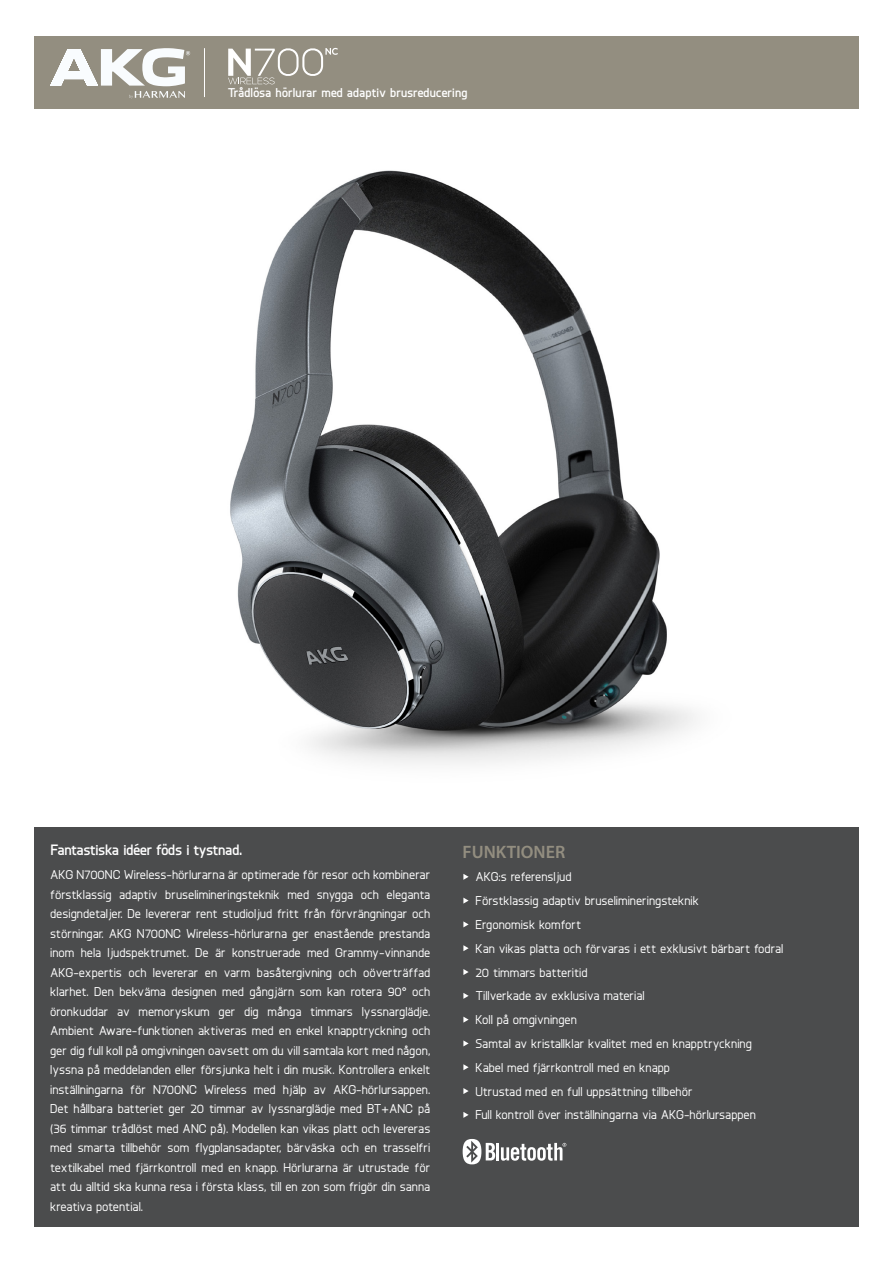
<style>
.page{position:relative;width:893px;height:1263px;background:#fff}
.page>*{position:absolute;margin:0;border:0;box-sizing:border-box;transform-origin:0 0}
.t1{font:600 18px "Myriad Pro";color:#938e80}
.t2{font:700 15px "Knul";color:#fff}
.t3{font:500 12.75px/19.5px "Knul";color:#fff;text-align:justify}
.t4{font:700 12.75px "Knul";letter-spacing:.02em;color:#fff}
</style>
<div class="page">
<img style="left:120px;top:170px;width:687px;height:658px">
<div style="left:34px;top:828px;width:825px;height:399px;background:#4b4c4d"></div>
<svg style="left:463px;top:874px;width:6px;height:6px"></svg>
<svg style="left:463px;top:897px;width:6px;height:7px"></svg>
<svg style="left:463px;top:921px;width:6px;height:6px"></svg>
<svg style="left:463px;top:945px;width:6px;height:6px"></svg>
<svg style="left:463px;top:969px;width:6px;height:6px"></svg>
<svg style="left:463px;top:993px;width:6px;height:6px"></svg>
<svg style="left:463px;top:1016px;width:6px;height:7px"></svg>
<svg style="left:463px;top:1040px;width:6px;height:6px"></svg>
<svg style="left:463px;top:1064px;width:6px;height:6px"></svg>
<svg style="left:463px;top:1088px;width:6px;height:6px"></svg>
<svg style="left:463px;top:1112px;width:6px;height:6px"></svg>
<div style="left:34px;top:36px;width:825px;height:72px;background:#938e80"></div>
<hr style="left:204px;top:48px;width:1px;height:49px;background:#fff">
<svg style="left:50px;top:48px;width:140px;height:51px"></svg>
<hr style="left:496px;top:1143px;width:3px;height:17px;background:#fff">
<svg style="left:463px;top:1139px;width:32px;height:25px"></svg>
<svg style="left:501px;top:1143px;width:65px;height:18px"></svg>
<svg style="left:228px;top:47px;width:110px;height:37px"></svg>
<p class="t4" style="left:228px;top:83px;width:241px">Trådlösa hörlurar med adaptiv brusreducering</p>
<p class="t2" style="left:50px;top:839px;width:193px">Fantastiska idéer föds i tystnad.</p>
<p class="t3" style="left:50px;top:865px;width:382px">AKG N700NC Wireless-hörlurarna är optimerade för resor och kombinerar förstklassig adaptiv bruselimineringsteknik med snygga och eleganta designdetaljer. De levererar rent studioljud fritt från förvrängningar och störningar. AKG N700NC Wireless-hörlurarna ger enastående prestanda inom hela ljudspektrumet. De är konstruerade med Grammy-vinnande AKG-expertis och levererar en varm basåtergivning och oöverträffad klarhet. Den bekväma designen med gångjärn som kan rotera 90° och öronkuddar av memoryskum ger dig många timmars lyssnarglädje.<br>Ambient Aware-funktionen aktiveras med en enkel knapptryckning och ger dig full koll på omgivningen oavsett om du vill samtala kort med någon, lyssna på meddelanden eller försjunka helt i din musik. Kontrollera enkelt inställningarna för N700NC Wireless med hjälp av AKG-hörlursappen.<br>Det hållbara batteriet ger 20 timmar av lyssnarglädje med BT+ANC på (36 timmar trådlöst med ANC på). Modellen kan vikas platt och levereras med smarta tillbehör som flygplansadapter, bärväska och en trasselfri textilkabel med fjärrkontroll med en knapp. Hörlurarna är utrustade för att du alltid ska kunna resa i första klass, till en zon som frigör din sanna kreativa potential.</p>
<p class="t1" style="left:463px;top:841px;width:104px">FUNKTIONER</p>
<p class="t3" style="left:475px;top:867px;width:98px">AKG:s referensljud</p>
<p class="t3" style="left:475px;top:891px;width:225px">Förstklassig adaptiv bruselimineringsteknik</p>
<p class="t3" style="left:475px;top:915px;width:107px">Ergonomisk komfort</p>
<p class="t3" style="left:475px;top:938px;width:309px">Kan vikas platta och förvaras i ett exklusivt bärbart fodral</p>
<p class="t3" style="left:475px;top:962px;width:114px">20 timmars batteritid</p>
<p class="t3" style="left:475px;top:986px;width:171px">Tillverkade av exklusiva material</p>
<p class="t3" style="left:475px;top:1010px;width:103px">Koll på omgivningen</p>
<p class="t3" style="left:475px;top:1034px;width:278px">Samtal av kristallklar kvalitet med en knapptryckning</p>
<p class="t3" style="left:475px;top:1057px;width:196px">Kabel med fjärrkontroll med en knapp</p>
<p class="t3" style="left:475px;top:1081px;width:219px">Utrustad med en full uppsättning tillbehör</p>
<p class="t3" style="left:475px;top:1105px;width:282px">Full kontroll över inställningarna via AKG-hörlursappen</p>
</div>
